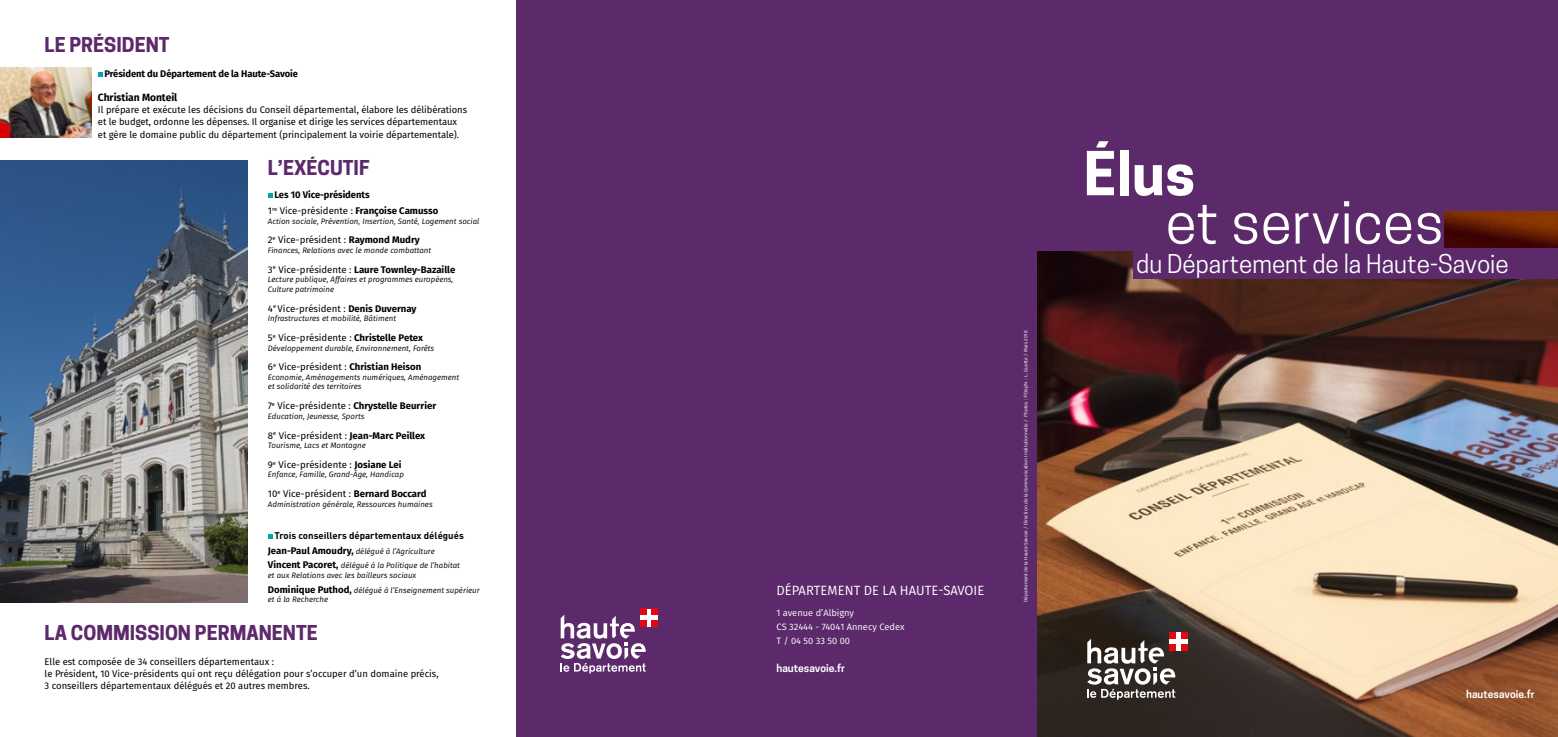
<style>
.page{position:relative;width:1558px;height:737px;background:#fff}
.page>*{position:absolute;margin:0;border:0;box-sizing:border-box;transform-origin:0 0}
.t1{font:56.79px "Cooper Hewitt";letter-spacing:.005em;color:#fff}
.t2{font:700 56.79px "Cooper Hewitt";color:#fff}
.t3{font:24.32px "Cooper Hewitt";color:#fff}
.t4{font:700 19.25px "Cooper Hewitt";color:#5c2a6b}
.t5{font:13.39px "Fira Sans";letter-spacing:.005em;color:#fff}
.t6{font:700 10.5px "Fira Sans";letter-spacing:-.005em;color:#000}
.t7{font:600 10.41px "Cooper Hewitt";color:#fff}
.t8{font:9.62px/12.2px "Fira Sans";color:#000}
.t9{font:700 9.62px "Fira Sans";letter-spacing:-.01em;color:#000}
.t10{font:700 9.62px "DIN";color:#000}
.t11{font:9.28px/13.8px "Fira Sans";color:#fff}
.t12{font:italic 7.88px/9.6px "Fira Sans";color:#000}
.t13{font:4.81px "Fira Sans";color:#fff}
.s1{font-weight:700}
.s2{font-weight:400}
.s3{font-weight:700;font-style:normal;font-size:9.62px}
</style>
<div class="page">
<div style="left:516px;top:0;width:521px;height:737px;background:#5c2a6b"></div>
<div style="left:640px;top:608px;width:18px;height:18px;background:#fff"></div>
<div style="left:640px;top:608px;width:6px;height:7px;background:#e30613"></div>
<div style="left:651px;top:608px;width:7px;height:7px;background:#e30613"></div>
<div style="left:651px;top:620px;width:7px;height:6px;background:#e30613"></div>
<svg style="left:561px;top:614px;width:85px;height:59px"></svg>
<svg style="left:268px;top:534px;width:4px;height:5px"></svg>
<svg style="left:268px;top:193px;width:4px;height:5px"></svg>
<svg style="left:98px;top:73px;width:4px;height:4px"></svg>
<img style="left:0;top:160px;width:247px;height:443px">
<img style="left:1037px;top:250px;width:521px;height:487px">
<img style="left:1444px;top:210px;width:114px;height:38px">
<div style="left:927px;top:0;width:631px;height:210px;background:#5c2a6b"></div>
<div style="left:950px;top:201px;width:494px;height:49px;background:#5c2a6b"></div>
<div style="left:1169px;top:632px;width:19px;height:19px;background:#fff"></div>
<div style="left:1169px;top:632px;width:7px;height:7px;background:#e30613"></div>
<div style="left:1181px;top:632px;width:7px;height:7px;background:#e30613"></div>
<div style="left:1169px;top:644px;width:7px;height:7px;background:#e30613"></div>
<div style="left:1181px;top:644px;width:7px;height:7px;background:#e30613"></div>
<svg style="left:1087px;top:638px;width:88px;height:61px"></svg>
<div style="left:1134px;top:248px;width:424px;height:30px;background:#5c2a6b"></div>
<img style="left:0;top:68px;width:92px;height:70px">
<h3 class="t4" style="left:45px;top:33px;width:126px">LE PRÉSIDENT</h3>
<p class="t9" style="left:104px;top:65px;width:195px">Président du Département de la Haute-Savoie</p>
<p class="t6" style="left:98px;top:88px;width:81px">Christian Monteil</p>
<p class="t8" style="left:98px;top:103px;width:371px">Il prépare et exécute les décisions du Conseil départemental, élabore les délibérations et le budget, ordonne les dépenses. Il organise et dirige les services départementaux et gère le domaine public du département (principalement la voirie départementale).</p>
<h3 class="t4" style="left:268px;top:156px;width:103px">L’EXÉCUTIF</h3>
<p class="t9" style="left:274px;top:186px;width:97px">Les 10 Vice-présidents</p>
<p class="t8" style="left:268px;top:204px;width:172px">1<sup>re</sup> Vice-présidente : <span class="s1">Françoise Camusso</span></p>
<p class="t12" style="left:268px;top:216px;width:213px">Action sociale, Prévention, Insertion, Santé, Logement social</p>
<p class="t8" style="left:268px;top:233px;width:153px">2<sup>e</sup> Vice-président : <span class="s1">Raymond Mudry</span></p>
<p class="t12" style="left:268px;top:245px;width:165px">Finances, Relations avec le monde combattant</p>
<p class="t9" style="left:268px;top:261px;width:189px"><span class="s2">3</span><sup>e</sup> <span class="s2">Vice-présidente :</span> Laure Townley-Bazaille</p>
<p class="t12" style="left:268px;top:274px;width:187px">Lecture publique, Affaires et programmes européens,<br>Culture patrimoine</p>
<p class="t8" style="left:268px;top:302px;width:150px">4<sup>e</sup> Vice-président : <span class="s1">Denis Duvernay</span></p>
<p class="t12" style="left:268px;top:313px;width:130px">Infrastructures et mobilité, Bâtiment</p>
<p class="t8" style="left:268px;top:331px;width:157px">5<sup>e</sup> Vice-présidente : <span class="s1">Christelle Petex</span></p>
<p class="t12" style="left:268px;top:343px;width:168px">Développement durable, Environnement, Forêts</p>
<p class="t8" style="left:268px;top:360px;width:155px">6<sup>e</sup> Vice-président : <span class="s1">Christian Heison</span></p>
<p class="t12" style="left:268px;top:372px;width:193px">Economie, Aménagements numériques, Aménagement et solidarité des territoires</p>
<p class="t9" style="left:268px;top:398px;width:170px"><span class="s2">7</span><sup>e</sup> <span class="s2">Vice-présidente :</span> Chrystelle Beurrier</p>
<p class="t12" style="left:268px;top:411px;width:98px">Education, Jeunesse, Sports</p>
<p class="t8" style="left:268px;top:429px;width:159px">8<sup>e</sup> Vice-président : <span class="s1">Jean-Marc Peillex</span></p>
<p class="t12" style="left:268px;top:440px;width:99px">Tourisme, Lacs et Montagne</p>
<p class="t8" style="left:268px;top:458px;width:135px">9<sup>e</sup> Vice-présidente : <span class="s1">Josiane Lei</span></p>
<p class="t12" style="left:268px;top:470px;width:137px">Enfance, Famille, Grand-Âge, Handicap</p>
<p class="t8" style="left:268px;top:487px;width:160px">10<sup>e</sup> Vice-président : <span class="s1">Bernard Boccard</span></p>
<p class="t12" style="left:268px;top:499px;width:166px">Administration générale, Ressources humaines</p>
<p class="t10" style="left:274px;top:529px;width:191px">Trois conseillers départementaux délégués</p>
<p class="t12" style="left:268px;top:543px;width:193px;line-height:14.7px"><span class="s3">Jean-Paul Amoudry,</span> délégué à l’Agriculture<br><span class="s3">Vincent Pacoret,</span> délégué à la Politique de l’habitat</p>
<p class="t12" style="left:268px;top:567px;width:213px;line-height:14.7px">et aux Relations avec les bailleurs sociaux<br><span class="s3">Dominique Puthod,</span> délégué à l’Enseignement supérieur</p>
<p class="t12" style="left:268px;top:594px;width:62px">et à la Recherche</p>
<h3 class="t4" style="left:45px;top:621px;width:275px">LA COMMISSION PERMANENTE</h3>
<p class="t8" style="left:45px;top:655px;width:395px">Elle est composée de 34 conseillers départementaux :<br>le Président, 10 Vice-présidents qui ont reçu délégation pour s’occuper d’un domaine précis,<br>3 conseillers départementaux délégués et 20 autres membres.</p>
<h3 class="t5" style="left:776px;top:581px;width:209px">DÉPARTEMENT DE LA HAUTE-SAVOIE</h3>
<p class="t11" style="left:776px;top:606px;width:129px">1 avenue d’Albigny<br>CS 32444 - 74041 Annecy Cedex</p>
<p class="t11" style="left:776px;top:633px;width:75px">T / 04 50 33 50 00</p>
<p class="t7" style="left:776px;top:661px;width:70px">hautesavoie.fr</p>
<p class="t13" style="left:1022px;top:601px;width:272px;rotate:-90deg">Département de la Haute-Savoie / Direction de la Communication Institutionnelle / Photos : ©Dep74 - L. Guette / Mars 2018</p>
<h1 class="t2" style="left:1083px;top:140px;width:113px">Élus</h1>
<h1 class="t1" style="left:1165px;top:189px;width:280px">et services</h1>
<h2 class="t3" style="left:1136px;top:250px;width:374px">du Département de la Haute-Savoie</h2>
<p class="t7" style="left:1466px;top:688px;width:70px">hautesavoie.fr</p>
</div>
